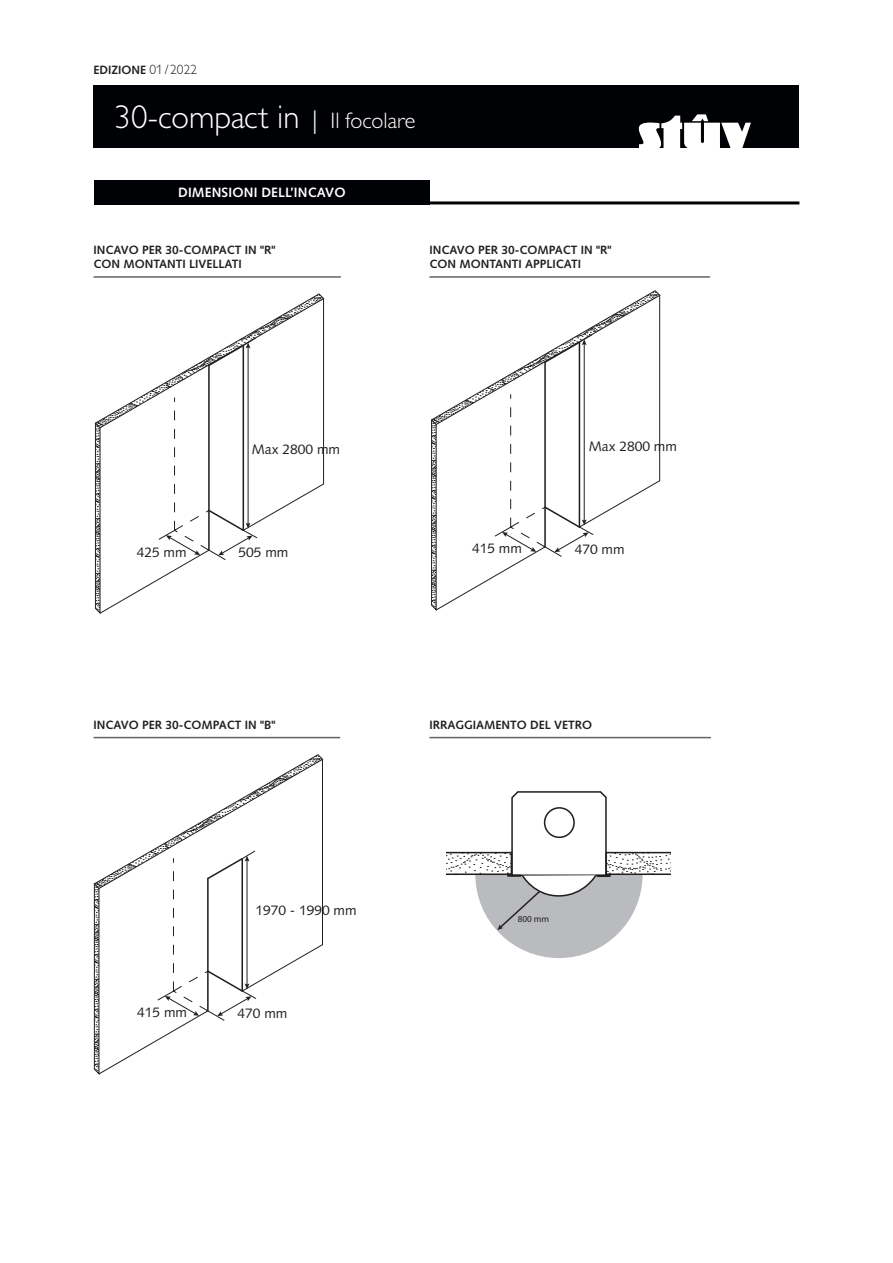
<style>
.page{position:relative;width:893px;height:1263px;background:#fff}
.page>*{position:absolute;margin:0;border:0;box-sizing:border-box;transform-origin:0 0}
.t1{font:300 33px "Gill Sans MT Pro";color:#fff}
.t2{font:13.8px "Syntax LT Std";color:#231f20}
.t3{font:700 13.5px "Syntax LT Std";letter-spacing:.01em;color:#fff}
.t4{font:700 12px/14.4px "Syntax LT Std";color:#231f20}
.t5{font:9.15px "Myriad Pro";color:#231f20}
.s1{font-family:"Gill Sans MT Pro";font-weight:300;font-size:13.5px}
.s2{font-size:25.5px}
.s3{font-size:22.5px}
</style>
<div class="page">
<div style="left:94px;top:85px;width:705px;height:63px;background:#000104"></div>
<svg style="left:639px;top:114px;width:112px;height:34px"></svg>
<hr style="left:326px;top:201px;width:473px;height:3px;background:#000104">
<div style="left:94px;top:180px;width:335px;height:24px;background:#000104"></div>
<svg style="left:94px;top:293px;width:231px;height:321px"></svg>
<svg style="left:431px;top:290px;width:230px;height:321px"></svg>
<svg style="left:93px;top:754px;width:231px;height:321px"></svg>
<svg style="left:446px;top:791px;width:225px;height:167px"></svg>
<hr style="left:94px;top:276px;width:247px;height:2px;background:#636366">
<hr style="left:429px;top:276px;width:281px;height:2px;background:#636366">
<hr style="left:94px;top:737px;width:246px;height:1px;background:#636366">
<hr style="left:429px;top:737px;width:282px;height:1px;background:#636366">
<p class="t4" style="left:94px;top:63px;width:105px">EDIZIONE <span class="s1">01/ 2022</span></p>
<h1 class="t1" style="left:115px;top:97px;width:302px">30-compact in <span class="s2">|</span> <span class="s3">Il focolare</span></h1>
<p class="t3" style="left:178px;top:184px;width:169px">DIMENSIONI DELL’INCAVO</p>
<p class="t4" style="left:94px;top:243px;width:184px">INCAVO PER 30-COMPACT IN "R"<br>CON MONTANTI LIVELLATI</p>
<p class="t4" style="left:429px;top:243px;width:184px">INCAVO PER 30-COMPACT IN "R"<br>CON MONTANTI APPLICATI</p>
<p class="t2" style="left:252px;top:441px;width:90px">Max 2800 mm</p>
<p class="t2" style="left:137px;top:544px;width:51px">425 mm</p>
<p class="t2" style="left:239px;top:544px;width:51px">505 mm</p>
<p class="t2" style="left:589px;top:438px;width:90px">Max 2800 mm</p>
<p class="t2" style="left:472px;top:540px;width:51px">415 mm</p>
<p class="t2" style="left:575px;top:541px;width:51px">470 mm</p>
<p class="t4" style="left:94px;top:718px;width:184px">INCAVO PER 30-COMPACT IN "B"</p>
<p class="t4" style="left:429px;top:718px;width:164px">IRRAGGIAMENTO DEL VETRO</p>
<p class="t2" style="left:255px;top:901px;width:103px">1970 - 1990 mm</p>
<p class="t2" style="left:137px;top:1004px;width:51px">415 mm</p>
<p class="t2" style="left:238px;top:1005px;width:51px">470 mm</p>
<p class="t5" style="left:518px;top:913px;width:33px">800 mm</p>
</div>
